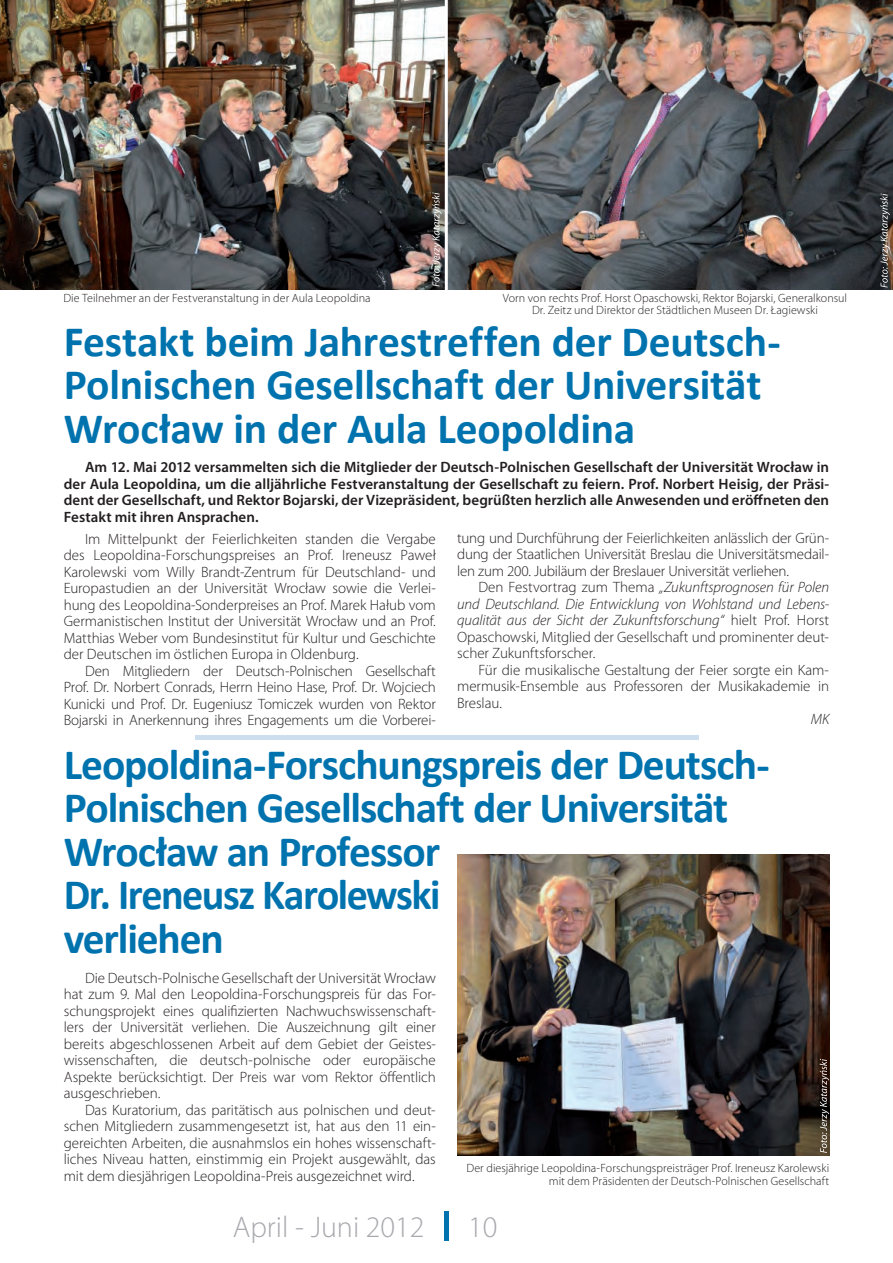
<style>
.page{position:relative;width:893px;height:1263px;background:#fff}
.page>*{position:absolute;margin:0;border:0;box-sizing:border-box;transform-origin:0 0}
.t1{font:700 43.5px/43.5px "Calibri";letter-spacing:-.025em;color:#0073ae}
.t2{font:700 43.5px/43.5px "Calibri";letter-spacing:-.005em;color:#0073ae}
.t3{font:300 30px "Myriad Pro";color:#a8a9ad}
.t4{font:300 15px/16.5px "Myriad Pro";letter-spacing:-.005em;color:#231f20;text-align:justify}
.t5{font:600 15px/16.5px "Myriad Pro";color:#231f20;text-align:justify}
.t6{font:italic 300 15px/16.5px "Myriad Pro";letter-spacing:-.005em;color:#231f20;text-align:justify}
.t7{font:300 12px/13.5px "Myriad Pro";letter-spacing:.005em;color:#231f20;text-align:right}
.s1{font-style:normal}
</style>
<div class="page">
<hr style="left:444px;top:1211px;width:4px;height:29px;background:#0073ae">
<img style="left:457px;top:855px;width:372px;height:300px">
<hr style="left:195px;top:736px;width:503px;height:4px;background:#cddfef">
<svg style="left:820px;top:1059px;width:9px;height:94px"></svg>
<img style="left:0;top:0;width:893px;height:289px">
<svg style="left:880px;top:193px;width:10px;height:95px"></svg>
<svg style="left:432px;top:192px;width:10px;height:94px"></svg>
<hr style="left:445px;top:0;width:3px;height:291px;background:#fff">
<p class="t7" style="left:63px;top:293px;width:309px">Die Teilnehmer an der Festveranstaltung in der Aula Leopoldina</p>
<p class="t7" style="left:503px;top:293px;width:346px;line-height:12px;text-align:center">Vorn von rechts Prof. Horst Opaschowski, Rektor Bojarski, Generalkonsul<br>Dr. Zeitz und Direktor der Städtlichen Museen Dr. Łagiewski</p>
<h1 class="t2" style="left:64px;top:323px;width:719px">Festakt beim Jahrestreffen der Deutsch-<br>Polnischen Gesellschaft der Universität<br>Wrocław in der Aula Leopoldina</h1>
<p class="t5" style="left:64px;top:460px;width:767px;text-indent:21px">Am 12. Mai 2012 versammelten sich die Mitglieder der Deutsch-Polnischen Gesellschaft der Universität Wrocław in der Aula Leopoldina, um die alljährliche Festveranstaltung der Gesellschaft zu feiern. Prof. Norbert Heisig, der Präsi&shy;dent der Gesellschaft, und Rektor Bojarski, der Vizepräsident, begrüßten herzlich alle Anwesenden und eröffneten den Festakt mit ihren Ansprachen.</p>
<p class="t4" style="left:64px;top:532px;width:374px;text-indent:21px">Im Mittelpunkt der Feierlichkeiten standen die Vergabe des Leopoldina-Forschungspreises an Prof. Ireneusz Paweł Karolewski vom Willy Brandt-Zentrum für Deutschland- und Europastudien an der Universität Wrocław sowie die Verlei&shy;hung des Leopoldina-Sonderpreises an Prof. Marek Hałub vom Germanistischen Institut der Universität Wrocław und an Prof.<br>Matthias Weber vom Bundesinstitut für Kultur und Geschichte der Deutschen im östlichen Europa in Oldenburg.</p>
<p class="t4" style="left:64px;top:664px;width:374px;text-indent:21px">Den Mitgliedern der Deutsch-Polnischen Gesellschaft Prof. Dr. Norbert Conrads, Herrn Heino Hase, Prof. Dr. Wojciech Kunicki und Prof. Dr. Eugeniusz Tomiczek wurden von Rektor Bojarski in Anerkennung ihres Engagements um die Vorberei-</p>
<p class="t4" style="left:457px;top:531px;width:374px">tung und Durchführung der Feierlichkeiten anlässlich der Grün&shy;dung der Staatlichen Universität Breslau die Universitätsmedail&shy;len zum 200. Jubiläum der Breslauer Universität verliehen.</p>
<p class="t6" style="left:457px;top:580px;width:374px;text-indent:21px"><span class="s1">Den Festvortrag zum Thema</span> „Zukunftsprognosen für Polen und Deutschland. Die Entwicklung von Wohlstand und Lebens&shy;qualität aus der Sicht der Zukunftsforschung“ <span class="s1">hielt Prof. Horst Opaschowski, Mitglied der Gesellschaft und prominenter deut&shy;scher Zukunftsforscher.</span></p>
<p class="t4" style="left:457px;top:663px;width:374px;text-indent:21px">Für die musikalische Gestaltung der Feier sorgte ein Kam&shy;mermusik-Ensemble aus Professoren der Musikakademie in Breslau.</p>
<p class="t6" style="left:811px;top:712px;width:20px">MK</p>
<h1 class="t1" style="left:64px;top:746px;width:707px">Leopoldina-Forschungspreis der Deutsch-<br>Polnischen Gesellschaft der Universität<br>Wrocław an Professor<br>Dr. Ireneusz Karolewski<br>verliehen</h1>
<p class="t4" style="left:64px;top:971px;width:374px;text-indent:21px">Die Deutsch-Polnische Gesellschaft der Universität Wrocław hat zum 9. Mal den Leopoldina-Forschungspreis für das For&shy;schungsprojekt eines qualifizierten Nachwuchswissenschaft&shy;lers der Universität verliehen. Die Auszeichnung gilt einer bereits abgeschlossenen Arbeit auf dem Gebiet der Geistes&shy;wissenschaften, die deutsch-polnische oder europäische Aspekte berücksichtigt. Der Preis war vom Rektor öffentlich ausgeschrieben.</p>
<p class="t4" style="left:64px;top:1103px;width:374px;text-indent:21px">Das Kuratorium, das paritätisch aus polnischen und deut&shy;schen Mitgliedern zusammengesetzt ist, hat aus den 11 ein&shy;gereichten Arbeiten, die ausnahmslos ein hohes wissenschaft&shy;liches Niveau hatten, einstimmig ein Projekt ausgewählt, das mit dem diesjährigen Leopoldina-Preis ausgezeichnet wird.</p>
<p class="t7" style="left:466px;top:1162px;width:364px">Der diesjährige Leopoldina-Forschungspreisträger Prof. Ireneusz Karolewski mit dem Präsidenten der Deutsch-Polnischen Gesellschaft</p>
<h2 class="t3" style="left:233px;top:1216px;width:193px">April - Juni 2012</h2>
<h2 class="t3" style="left:468px;top:1216px;width:31px">10</h2>
</div>
